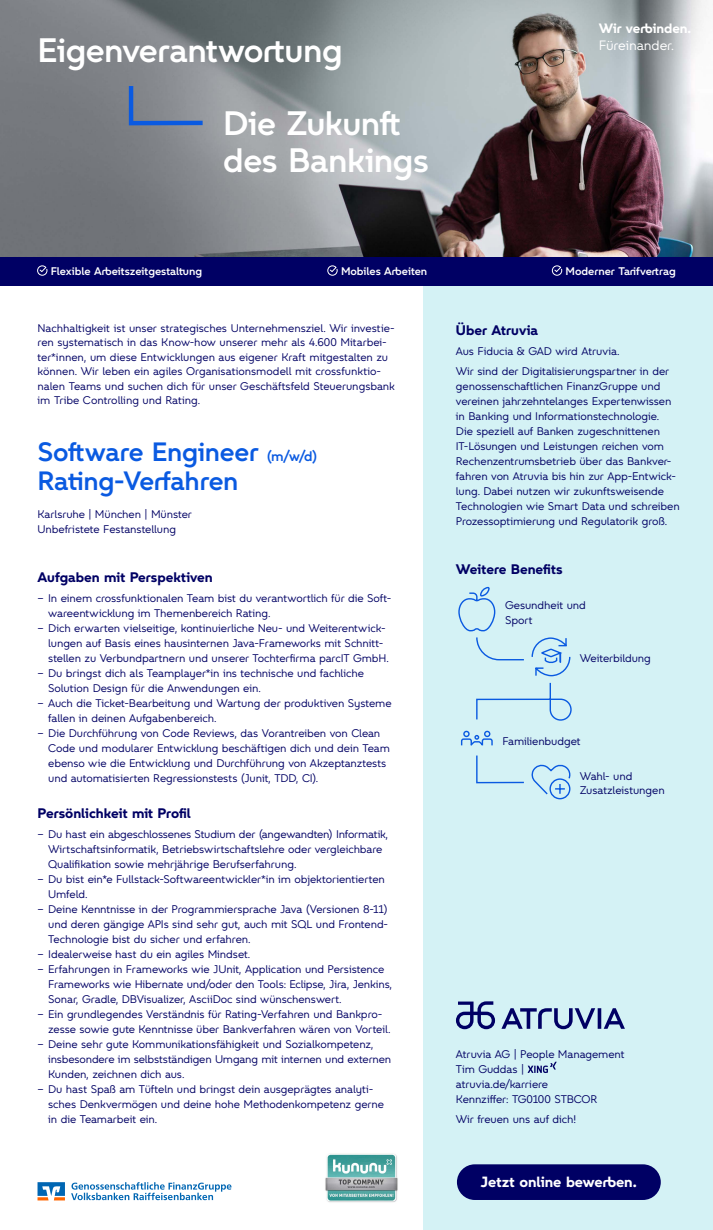
<style>
.page{position:relative;width:713px;height:1230px;background:#fff}
.page>*{position:absolute;margin:0;border:0;box-sizing:border-box;transform-origin:0 0}
.t1{font:500 34.38px/72.5px "VIA Type";letter-spacing:-.015em;color:#fff}
.t2{font:500 26.88px/28.8px "VIA Type";letter-spacing:-.01em;color:#0a5ae1}
.t3{font:700 15.06px "VIA Type";letter-spacing:-.005em;color:#fff}
.t4{font:700 14.06px "VIA Type";color:#000064}
.t5{font:700 13.75px "VIA Type";letter-spacing:-.005em;color:#fff}
.t6{font:13.75px "VIA Type";letter-spacing:-.015em;color:#fff}
.t7{font:11.25px/15px "VIA Type";letter-spacing:-.01em;color:#000064}
.t8{font:500 11.25px "VIA Type";letter-spacing:-.005em;color:#fff}
.s1{font-size:14.06px}
</style>
<div class="page">
<img style="left:0;top:0;width:712px;height:257px">
<svg style="left:127px;top:82px;width:80px;height:46px;background:#79869c"></svg>
<div style="left:423px;top:285px;width:289px;height:944px;background:#d4f2f5"></div>
<svg style="left:527px;top:1061px;width:29px;height:12px"></svg>
<div style="left:0;top:257px;width:712px;height:28px;background:#000064"></div>
<svg style="left:37px;top:265px;width:11px;height:11px"></svg>
<svg style="left:327px;top:265px;width:11px;height:11px"></svg>
<svg style="left:551px;top:265px;width:11px;height:11px"></svg>
<svg style="left:458px;top:586px;width:114px;height:135px"></svg>
<svg style="left:476px;top:755px;width:95px;height:45px"></svg>
<svg style="left:460px;top:730px;width:33px;height:16px"></svg>
<img style="left:325px;top:1153px;width:73px;height:49px">
<div style="left:457px;top:1164px;width:203px;height:35px;background:#000064;border-radius:18px"></div>
<svg style="left:71px;top:1182px;width:160px;height:18px"></svg>
<svg style="left:37px;top:1182px;width:28px;height:18px"></svg>
<svg style="left:501px;top:1008px;width:124px;height:21px"></svg>
<svg style="left:456px;top:1001px;width:39px;height:28px"></svg>
<h1 class="t1" style="left:223px;top:13px;width:179px;text-indent:-186px">Eigenverantwortung<br>Die Zukunft</h1>
<h1 class="t1" style="left:223px;top:123px;width:207px">des Bankings</h1>
<p class="t5" style="left:598px;top:20px;width:94px">Wir verbinden.</p>
<p class="t6" style="left:598px;top:36px;width:77px">Füreinander.</p>
<p class="t8" style="left:51px;top:264px;width:153px">Flexible Arbeitszeitgestaltung</p>
<p class="t8" style="left:341px;top:264px;width:88px">Mobiles Arbeiten</p>
<p class="t8" style="left:565px;top:264px;width:112px">Moderner Tarifvertrag</p>
<p class="t7" style="left:38px;top:321px;width:359px;line-height:14.4px">Nachhaltigkeit ist unser strategisches Unternehmensziel. Wir investie&shy;ren systematisch in das Know-how unserer mehr als 4.600 Mitarbei&shy;ter*innen, um diese Entwicklungen aus eigener Kraft mitgestalten zu können. Wir leben ein agiles Organisationsmodell mit crossfunktio&shy;nalen Teams und suchen dich für unser Geschäftsfeld Steuerungsbank im Tribe Controlling und Rating.</p>
<h2 class="t2" style="left:37px;top:437px;width:281px">Software Engineer <span class="s1">(m/w/d)<br></span>Rating-Verfahren</h2>
<p class="t7" style="left:38px;top:507px;width:156px;line-height:14.7px">Karlsruhe | München | Münster<br>Unbefristete Festanstellung</p>
<p class="t4" style="left:38px;top:568px;width:177px">Aufgaben mit Perspektiven</p>
<p class="t7" style="left:48px;top:590px;width:344px;text-indent:-11px">– In einem crossfunktionalen Team bist du verantwortlich für die Soft&shy;wareentwicklung im Themenbereich Rating.</p>
<p class="t7" style="left:48px;top:620px;width:342px;text-indent:-11px">– Dich erwarten vielseitige, kontinuierliche Neu- und Weiterentwick&shy;lungen auf Basis eines hausinternen Java-Frameworks mit Schnitt&shy;stellen zu Verbundpartnern und unserer Tochterfirma parcIT GmbH.</p>
<p class="t7" style="left:48px;top:665px;width:317px;text-indent:-11px">– Du bringst dich als Teamplayer*in ins technische und fachliche<br>Solution Design für die Anwendungen ein.</p>
<p class="t7" style="left:48px;top:695px;width:345px;text-indent:-11px">– Auch die Ticket-Bearbeitung und Wartung der produktiven Systeme fallen in deinen Aufgabenbereich.</p>
<p class="t7" style="left:48px;top:725px;width:343px;text-indent:-11px">– Die Durchführung von Code Reviews, das Vorantreiben von Clean Code und modularer Entwicklung beschäftigen dich und dein Team ebenso wie die Entwicklung und Durchführung von Akzeptanztests und automatisierten Regressionstests (Junit, TDD, CI).</p>
<p class="t4" style="left:38px;top:804px;width:155px">Persönlichkeit mit Profil</p>
<p class="t7" style="left:48px;top:826px;width:341px;text-indent:-11px">– Du hast ein abgeschlossenes Studium der (angewandten) Informatik,<br>Wirtschaftsinformatik, Betriebswirtschaftslehre oder vergleichbare<br>Qualifikation sowie mehrjährige Berufserfahrung.</p>
<p class="t7" style="left:48px;top:871px;width:338px;text-indent:-11px">– Du bist ein*e Fullstack-Softwareentwickler*in im objektorientierten<br>Umfeld.</p>
<p class="t7" style="left:48px;top:901px;width:341px;text-align:justify;text-indent:-11px">– Deine Kenntnisse in der Programmiersprache Java (Versionen 8-11) und deren gängige APIs sind sehr gut, auch mit SQL und Frontend-Technologie bist du sicher und erfahren.</p>
<p class="t7" style="left:38px;top:946px;width:214px">– Idealerweise hast du ein agiles Mindset.</p>
<p class="t7" style="left:48px;top:961px;width:345px;text-indent:-11px">– Erfahrungen in Frameworks wie JUnit, Application und Persistence<br>Frameworks wie Hibernate und/oder den Tools: Eclipse, Jira, Jenkins,<br>Sonar, Gradle, DBVisualizer, AsciiDoc sind wünschenswert.</p>
<p class="t7" style="left:48px;top:1006px;width:344px;text-indent:-11px">– Ein grundlegendes Verständnis für Rating-Verfahren und Bankpro&shy;zesse sowie gute Kenntnisse über Bankverfahren wären von Vorteil.</p>
<p class="t7" style="left:48px;top:1036px;width:344px;text-indent:-11px">– Deine sehr gute Kommunikationsfähigkeit und Sozialkompetenz, insbesondere im selbstständigen Umgang mit internen und externen<br>Kunden, zeichnen dich aus.</p>
<p class="t7" style="left:48px;top:1081px;width:337px;text-indent:-11px">– Du hast Spaß am Tüfteln und bringst dein ausgeprägtes analyti&shy;sches Denkvermögen und deine hohe Methodenkompetenz gerne in die Teamarbeit ein.</p>
<p class="t4" style="left:456px;top:321px;width:84px">Über Atruvia</p>
<p class="t7" style="left:456px;top:340px;width:215px;line-height:20px">Aus Fiducia &amp; GAD wird Atruvia.<br>Wir sind der Digitalisierungspartner in der</p>
<p class="t7" style="left:456px;top:378px;width:225px">genossenschaftlichen FinanzGruppe und vereinen jahrzehntelanges Expertenwissen in Banking und Informationstechnologie.<br>Die speziell auf Banken zugeschnittenen IT-Lösungen und Leistungen reichen vom Rechenzentrumsbetrieb über das Bankver&shy;fahren von Atruvia bis hin zur App-Entwick&shy;lung. Dabei nutzen wir zukunftsweisende Technologien wie Smart Data und schreiben Prozessoptimierung und Regulatorik groß.</p>
<p class="t4" style="left:456px;top:559px;width:108px">Weitere Benefits</p>
<p class="t7" style="left:505px;top:598px;width:82px;line-height:14.4px">Gesundheit und<br>Sport</p>
<p class="t7" style="left:579px;top:650px;width:73px">Weiterbildung</p>
<p class="t7" style="left:502px;top:733px;width:80px">Familienbudget</p>
<p class="t7" style="left:579px;top:768px;width:86px;line-height:14.4px">Wahl- und<br>Zusatzleistungen</p>
<p class="t7" style="left:456px;top:1046px;width:170px">Atruvia AG | People Management<br>Tim Guddas |<br>atruvia.de/karriere<br>Kennziffer: TG0100 STBCOR</p>
<p class="t7" style="left:456px;top:1111px;width:122px">Wir freuen uns auf dich!</p>
<h3 class="t3" style="left:481px;top:1172px;width:157px">Jetzt online bewerben.</h3>
</div>
